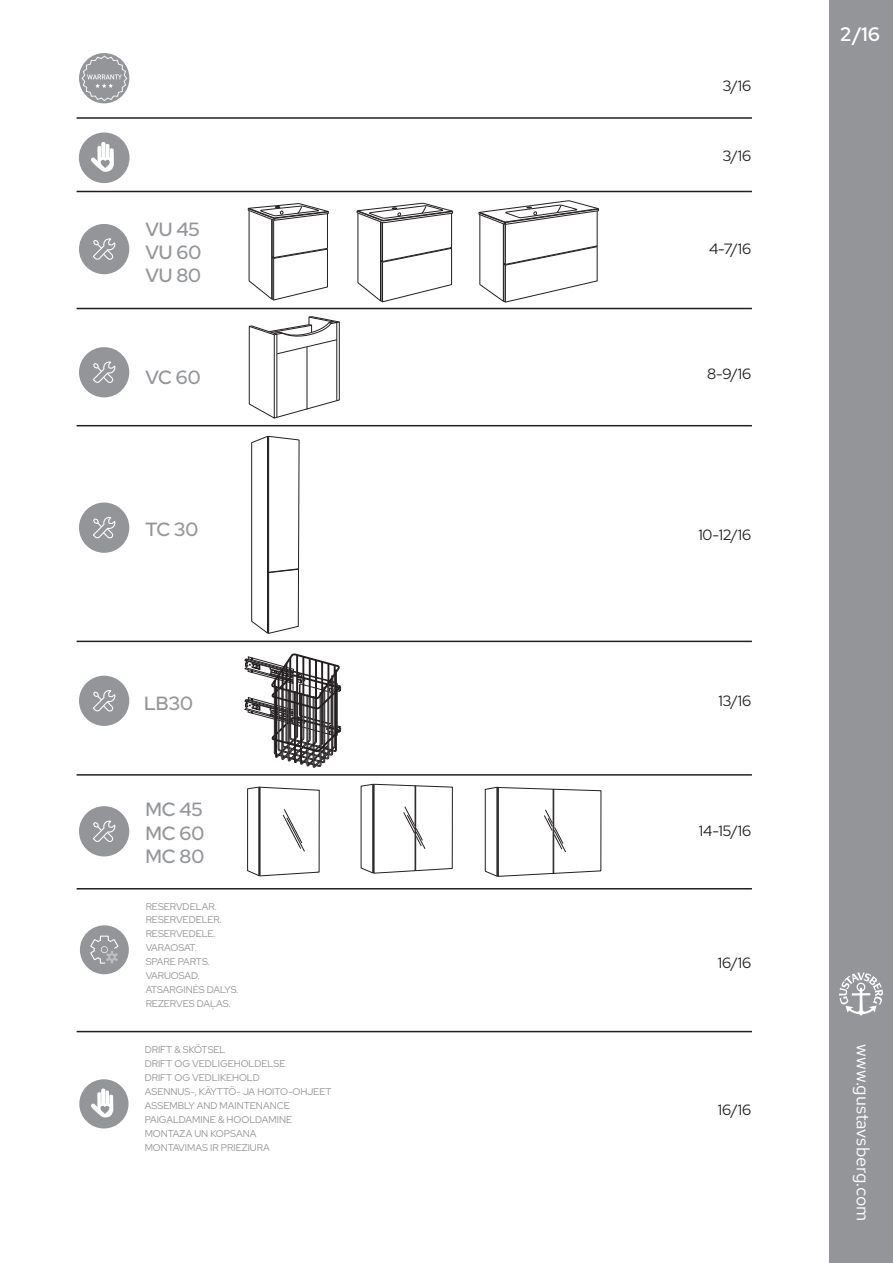
<style>
.page{position:relative;width:893px;height:1263px;background:#fff}
.page>*{position:absolute;margin:0;border:0;box-sizing:border-box;transform-origin:0 0}
.t1{font:500 19.5px "Red Hat Text";color:#fff}
.t2{font:500 19.2px/23.4px "Red Hat Display";color:#939598;text-align:justify}
.t3{font:18px "Red Hat Text";color:#fff}
.t4{font:14.85px "Red Hat Display";color:#231f20}
.t5{font:9.75px/14px "Red Hat Display";color:#939598}
</style>
<div class="page">
<div style="left:79px;top:1079px;width:49px;height:49px;background:#939598;border-radius:50%"></div>
<svg style="left:91px;top:1088px;width:22px;height:30px"></svg>
<div style="left:79px;top:132px;width:50px;height:51px;background:#939598;border-radius:50%"></div>
<svg style="left:91px;top:142px;width:23px;height:30px"></svg>
<div style="left:80px;top:925px;width:49px;height:49px;background:#939598;border-radius:50%"></div>
<svg style="left:90px;top:935px;width:29px;height:29px"></svg>
<div style="left:79px;top:806px;width:50px;height:50px;background:#939598;border-radius:50%"></div>
<svg style="left:93px;top:820px;width:23px;height:22px"></svg>
<div style="left:79px;top:503px;width:50px;height:50px;background:#939598;border-radius:50%"></div>
<svg style="left:93px;top:517px;width:23px;height:22px"></svg>
<div style="left:79px;top:676px;width:50px;height:50px;background:#939598;border-radius:50%"></div>
<svg style="left:93px;top:690px;width:23px;height:22px"></svg>
<div style="left:79px;top:224px;width:50px;height:50px;background:#939598;border-radius:50%"></div>
<svg style="left:93px;top:238px;width:23px;height:22px"></svg>
<div style="left:79px;top:347px;width:50px;height:50px;background:#939598;border-radius:50%"></div>
<svg style="left:93px;top:361px;width:23px;height:22px"></svg>
<svg style="left:251px;top:436px;width:49px;height:198px"></svg>
<svg style="left:478px;top:200px;width:121px;height:103px"></svg>
<svg style="left:356px;top:203px;width:97px;height:100px"></svg>
<svg style="left:248px;top:203px;width:81px;height:98px"></svg>
<svg style="left:79px;top:53px;width:50px;height:50px"></svg>
<svg style="left:81px;top:55px;width:47px;height:47px"></svg>
<hr style="left:77px;top:117px;width:675px;height:2px;background:#231f20">
<hr style="left:77px;top:191px;width:675px;height:1px;background:#231f20">
<hr style="left:77px;top:308px;width:675px;height:1px;background:#231f20">
<hr style="left:77px;top:425px;width:675px;height:1px;background:#231f20">
<hr style="left:77px;top:641px;width:675px;height:1px;background:#231f20">
<hr style="left:77px;top:774px;width:675px;height:2px;background:#231f20">
<hr style="left:77px;top:888px;width:675px;height:2px;background:#231f20">
<hr style="left:77px;top:1031px;width:675px;height:1px;background:#231f20">
<svg style="left:484px;top:787px;width:117px;height:90px"></svg>
<hr style="left:498px;top:787px;width:1px;height:89px;background:#231f20">
<hr style="left:497px;top:788px;width:1px;height:88px;background:#231f20">
<hr style="left:496px;top:787px;width:1px;height:89px;background:#231f20">
<hr style="left:553px;top:789px;width:1px;height:84px;background:#231f20">
<svg style="left:360px;top:784px;width:93px;height:90px"></svg>
<hr style="left:374px;top:784px;width:1px;height:89px;background:#231f20">
<hr style="left:373px;top:784px;width:1px;height:89px;background:#231f20">
<hr style="left:372px;top:784px;width:1px;height:89px;background:#231f20">
<hr style="left:415px;top:786px;width:1px;height:85px;background:#231f20">
<svg style="left:247px;top:787px;width:73px;height:90px"></svg>
<hr style="left:260px;top:787px;width:1px;height:89px;background:#231f20">
<hr style="left:259px;top:787px;width:1px;height:89px;background:#231f20">
<hr style="left:258px;top:787px;width:1px;height:88px;background:#231f20">
<svg style="left:244px;top:654px;width:97px;height:114px"></svg>
<svg style="left:248px;top:316px;width:92px;height:103px"></svg>
<div style="left:829px;top:0;width:63px;height:1263px;background:#939598"></div>
<svg style="left:839px;top:972px;width:43px;height:44px"></svg>
<h2 class="t2" style="left:145px;top:217px;width:57px">VU 45<br>VU 60<br>VU 80</h2>
<h2 class="t2" style="left:145px;top:365px;width:57px">VC 60</h2>
<h2 class="t2" style="left:145px;top:517px;width:55px">TC 30</h2>
<h2 class="t2" style="left:144px;top:691px;width:50px">LB30</h2>
<h2 class="t2" style="left:145px;top:798px;width:60px">MC 45<br>MC 60<br>MC 80</h2>
<p class="t5" style="left:146px;top:899px;width:94px">RESERVDELAR.<br>RESERVEDELER.<br>RESERVEDELE.<br>VARAOSAT.<br>SPARE PARTS.<br>VARUOSAD.<br>ATSARGINĖS DALYS.<br>REZERVES DAĻAS.</p>
<p class="t5" style="left:145px;top:1043px;width:188px">DRIFT &amp; SKÖTSEL<br>DRIFT OG VEDLIGEHOLDELSE<br>DRIFT OG VEDLIKEHOLD<br>ASENNUS-, KÄYTTÖ- JA HOITO-OHJEET<br>ASSEMBLY AND MAINTENANCE<br>PAIGALDAMINE &amp; HOOLDAMINE<br>MONTAZA UN KOPSANA<br>MONTAVIMAS IR PRIEZIURA</p>
<h3 class="t4" style="left:722px;top:76px;width:30px">3/16</h3>
<h3 class="t4" style="left:722px;top:146px;width:30px">3/16</h3>
<h3 class="t4" style="left:709px;top:239px;width:44px">4-7/16</h3>
<h3 class="t4" style="left:707px;top:364px;width:46px">8-9/16</h3>
<h3 class="t4" style="left:698px;top:525px;width:54px">10-12/16</h3>
<h3 class="t4" style="left:718px;top:691px;width:34px">13/16</h3>
<h3 class="t4" style="left:698px;top:821px;width:54px">14-15/16</h3>
<h3 class="t4" style="left:718px;top:953px;width:35px">16/16</h3>
<h3 class="t4" style="left:718px;top:1100px;width:35px">16/16</h3>
<h1 class="t1" style="left:840px;top:22px;width:41px">2/16</h1>
<h3 class="t3" style="left:874px;top:1044px;width:179px;rotate:90deg">www.gustavsberg.com</h3>
</div>
